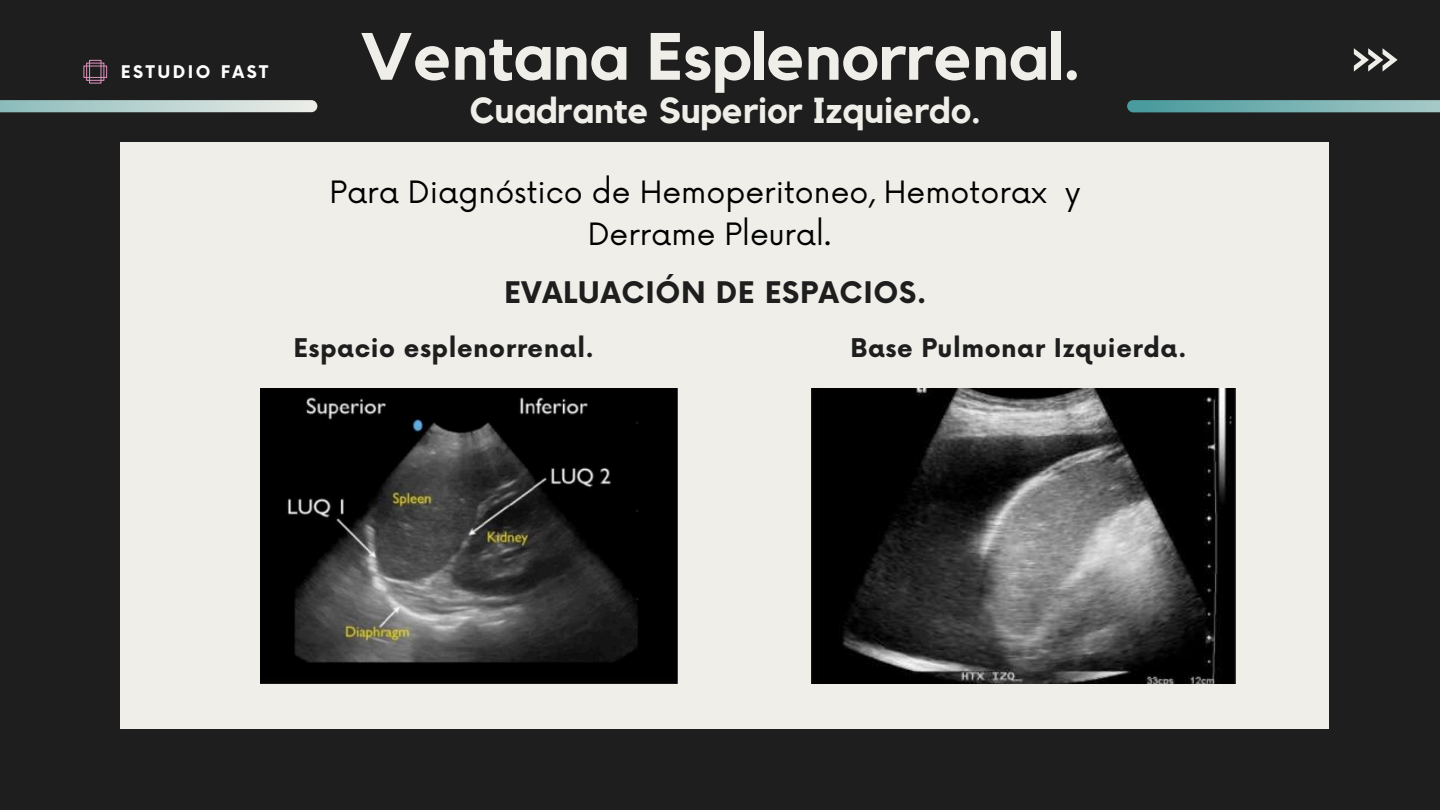
<style>
.page{position:relative;width:1440px;height:810px;background:#1e1e1e}
.page>*{position:absolute;margin:0;border:0;box-sizing:border-box;transform-origin:0 0}
.t1{font:700 66px "Kollektif";color:#efeee9}
.t2{font:700 36px "Kollektif";color:#efeee9}
.t3{font:30px/42px "Now";color:#000;text-align:center}
.t4{font:700 29px "Now";letter-spacing:.02em;color:#1e1e1e}
.t5{font:700 25.1px "Now";letter-spacing:.02em;color:#1e1e1e}
.t6{font:700 17px "Now";letter-spacing:.145em;color:#fff}
</style>
<div class="page">
<div style="left:121px;top:142px;width:1208px;height:587px;background:#efeee9"></div>
<svg style="left:1354px;top:48px;width:44px;height:23px"></svg>
<svg style="left:0;top:100px;width:317px;height:12px;background:#b9d1cf"></svg>
<svg style="left:1127px;top:100px;width:313px;height:12px;background:#74aeaf"></svg>
<img style="left:261px;top:388px;width:417px;height:296px">
<img style="left:811px;top:388px;width:425px;height:296px">
<p class="t6" style="left:121px;top:63px;width:149px">ESTUDIO FAST</p>
<h1 class="t1" style="left:360px;top:26px;width:722px">Ventana Esplenorrenal.</h1>
<p class="t2" style="left:470px;top:94px;width:512px">Cuadrante Superior Izquierdo.</p>
<p class="t3" style="left:329px;top:173px;width:752px">Para Diagnóstico de Hemoperitoneo, Hemotorax y<br>Derrame Pleural.</p>
<p class="t4" style="left:504px;top:277px;width:424px">EVALUACIÓN DE ESPACIOS.</p>
<p class="t5" style="left:293px;top:334px;width:302px">Espacio esplenorrenal.</p>
<p class="t5" style="left:851px;top:334px;width:337px">Base Pulmonar Izquierda.</p>
</div>
